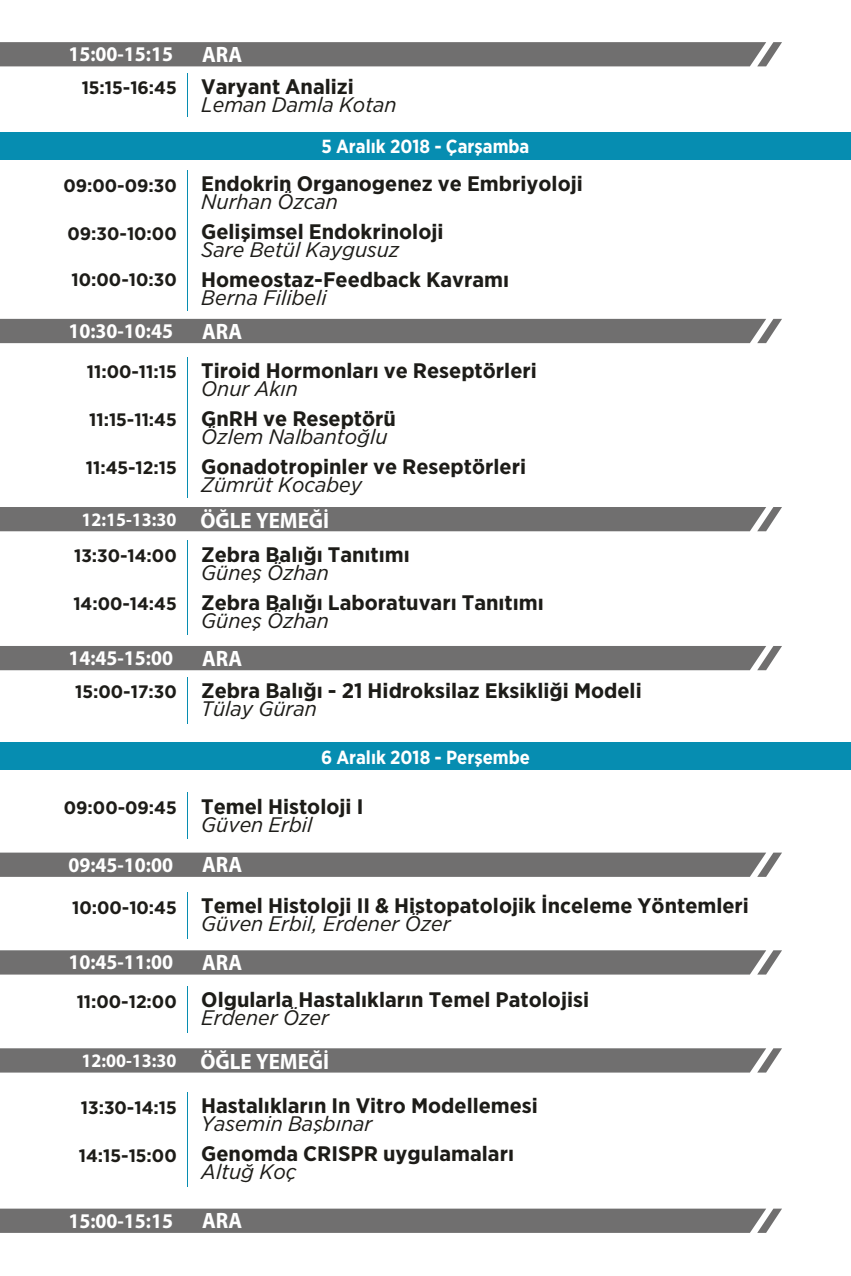
<style>
.page{position:relative;width:851px;height:1276px;background:#fff}
.page>*{position:absolute;margin:0;border:0;box-sizing:border-box;transform-origin:0 0}
.t1{font:700 22.2px "Myriad Pro";color:#fff;scale:.94 1}
.t2{font:700 21px/18px "Gotham Narrow";color:#1d1c18;scale:1.08 1}
.t3{font:italic 21px/18px "Gotham Narrow";color:#1d1c18;scale:1.08 1}
.t4{font:700 21px "Myriad Pro";color:#fff;scale:.94 1}
.t5{font:700 19.2px "Myriad Pro";color:#fff;scale:.94 1}
.t6{font:700 18.9px "Gotham Narrow";color:#fff}
.t7{font:700 18px "Gotham Narrow";color:#1d1c18;scale:1.08 1}
.s1{font-weight:700;font-style:normal;font-size:18px}
.s2{font-weight:700;font-style:normal}
.s3{font-size:22.2px}
.s4{font-size:18px}
.s5{font-weight:400;font-style:italic}
</style>
<div class="page">
<div style="left:0;top:132px;width:850px;height:27px;background:#068db1"></div>
<div style="left:0;top:742px;width:850px;height:28px;background:#068db1"></div>
<div style="left:0;top:42px;width:782px;height:24px;background:#706f6f"></div>
<div style="left:0;top:319px;width:782px;height:24px;background:#706f6f"></div>
<div style="left:0;top:646px;width:782px;height:24px;background:#706f6f"></div>
<svg style="left:0;top:852px;width:782px;height:25px;background:#767575"></svg>
<div style="left:0;top:950px;width:782px;height:24px;background:#706f6f"></div>
<svg style="left:0;top:1208px;width:782px;height:25px;background:#767575"></svg>
<div style="left:0;top:507px;width:782px;height:24px;background:#706f6f"></div>
<div style="left:0;top:1048px;width:782px;height:24px;background:#706f6f"></div>
<hr style="left:187px;top:73px;width:1px;height:44px;background:#068db1">
<hr style="left:187px;top:170px;width:1px;height:141px;background:#068db1">
<hr style="left:187px;top:357px;width:1px;height:140px;background:#068db1">
<hr style="left:187px;top:541px;width:1px;height:94px;background:#068db1">
<hr style="left:187px;top:1092px;width:1px;height:95px;background:#068db1">
<hr style="left:187px;top:677px;width:1px;height:46px;background:#068db1">
<hr style="left:187px;top:793px;width:1px;height:46px;background:#068db1">
<hr style="left:187px;top:892px;width:1px;height:46px;background:#068db1">
<hr style="left:187px;top:986px;width:1px;height:47px;background:#068db1">
<p class="t4" style="left:68px;top:40px;width:113px">15:00-15:15</p>
<p class="t1" style="left:202px;top:40px;width:44px">ARA</p>
<p class="t3" style="left:201px;top:77px;width:182px;text-indent:-119px"><span class="s1">15:15-16:45</span> <span class="s2">Varyant Analizi<br></span>Leman Damla Kotan</p>
<p class="t7" style="left:63px;top:174px;width:106px">09:00-09:30</p>
<p class="t7" style="left:67px;top:222px;width:103px">09:30-10:00</p>
<p class="t7" style="left:72px;top:268px;width:99px">10:00-10:30</p>
<p class="t6" style="left:321px;top:134px;width:209px">5 Aralık 2018 - Çarşamba</p>
<p class="t2" style="left:201px;top:174px;width:355px">Endokrin Organogenez ve Embriyoloji</p>
<p class="t3" style="left:201px;top:192px;width:128px">Nurhan Özcan</p>
<p class="t2" style="left:201px;top:222px;width:226px">Gelişimsel Endokrinoloji</p>
<p class="t3" style="left:201px;top:240px;width:185px">Sare Betül Kaygusuz</p>
<p class="t2" style="left:201px;top:270px;width:286px">Homeostaz-Feedback Kavramı</p>
<p class="t3" style="left:201px;top:288px;width:118px">Berna Filibeli</p>
<p class="t4" style="left:68px;top:317px;width:113px">10:30-10:45</p>
<p class="t1" style="left:202px;top:316px;width:44px">ARA</p>
<p class="t7" style="left:87px;top:360px;width:85px">11:00-11:15</p>
<p class="t7" style="left:89px;top:408px;width:82px">11:15-11:45</p>
<p class="t7" style="left:86px;top:456px;width:86px">11:45-12:15</p>
<p class="t2" style="left:201px;top:361px;width:312px">Tiroid Hormonları ve Reseptörleri</p>
<p class="t3" style="left:201px;top:379px;width:91px">Onur Akın</p>
<p class="t2" style="left:201px;top:409px;width:182px">GnRH ve Reseptörü</p>
<p class="t3" style="left:201px;top:427px;width:174px">Özlem Nalbantoğlu</p>
<p class="t2" style="left:201px;top:457px;width:302px">Gonadotropinler ve Reseptörleri</p>
<p class="t3" style="left:201px;top:475px;width:150px">Zümrüt Kocabey</p>
<p class="t5" style="left:81px;top:506px;width:265px">12:15-13:30 <span class="s3">ÖĞLE YEMEĞİ</span></p>
<p class="t7" style="left:74px;top:544px;width:96px">13:30-14:00</p>
<p class="t7" style="left:73px;top:592px;width:97px">14:00-14:45</p>
<p class="t2" style="left:201px;top:545px;width:195px">Zebra Balığı Tanıtımı</p>
<p class="t3" style="left:201px;top:563px;width:120px">Güneş Özhan</p>
<p class="t2" style="left:201px;top:593px;width:319px">Zebra Balığı Laboratuvarı Tanıtımı</p>
<p class="t3" style="left:201px;top:611px;width:120px">Güneş Özhan</p>
<p class="t4" style="left:68px;top:644px;width:113px">14:45-15:00</p>
<p class="t1" style="left:202px;top:643px;width:44px">ARA</p>
<p class="t2" style="left:201px;top:681px;width:409px;text-indent:-126px"><span class="s4">15:00-17:30</span> Zebra Balığı - 21 Hidroksilaz Eksikliği Modeli<br><span class="s5">Tülay Güran</span></p>
<p class="t6" style="left:321px;top:745px;width:210px">6 Aralık 2018 - Perşembe</p>
<p class="t2" style="left:201px;top:797px;width:152px;text-indent:-137px"><span class="s4">09:00-09:45</span> Temel Histoloji I<br><span class="s5">Güven Erbil</span></p>
<p class="t4" style="left:68px;top:851px;width:113px">09:45-10:00</p>
<p class="t1" style="left:202px;top:850px;width:44px">ARA</p>
<p class="t2" style="left:201px;top:896px;width:508px;text-indent:-129px"><span class="s4">10:00-10:45</span> Temel Histoloji II &amp; Histopatolojik İnceleme Yöntemleri<br><span class="s5">Güven Erbil, Erdener Özer</span></p>
<p class="t4" style="left:68px;top:948px;width:113px">10:45-11:00</p>
<p class="t1" style="left:202px;top:948px;width:44px">ARA</p>
<p class="t2" style="left:201px;top:991px;width:360px;text-indent:-124px"><span class="s4">11:00-12:00</span> Olgularla Hastalıkların Temel Patolojisi<br><span class="s5">Erdener Özer</span></p>
<p class="t5" style="left:81px;top:1047px;width:265px">12:00-13:30 <span class="s3">ÖĞLE YEMEĞİ</span></p>
<p class="t7" style="left:81px;top:1096px;width:90px">13:30-14:15</p>
<p class="t7" style="left:79px;top:1144px;width:92px">14:15-15:00</p>
<p class="t2" style="left:201px;top:1097px;width:313px">Hastalıkların In Vitro Modellemesi</p>
<p class="t3" style="left:201px;top:1114px;width:160px">Yasemin Başbınar</p>
<p class="t2" style="left:201px;top:1145px;width:291px">Genomda CRISPR uygulamaları</p>
<p class="t3" style="left:201px;top:1162px;width:90px">Altuğ Koç</p>
<p class="t4" style="left:68px;top:1207px;width:113px">15:00-15:15</p>
<p class="t1" style="left:202px;top:1206px;width:44px">ARA</p>
</div>
